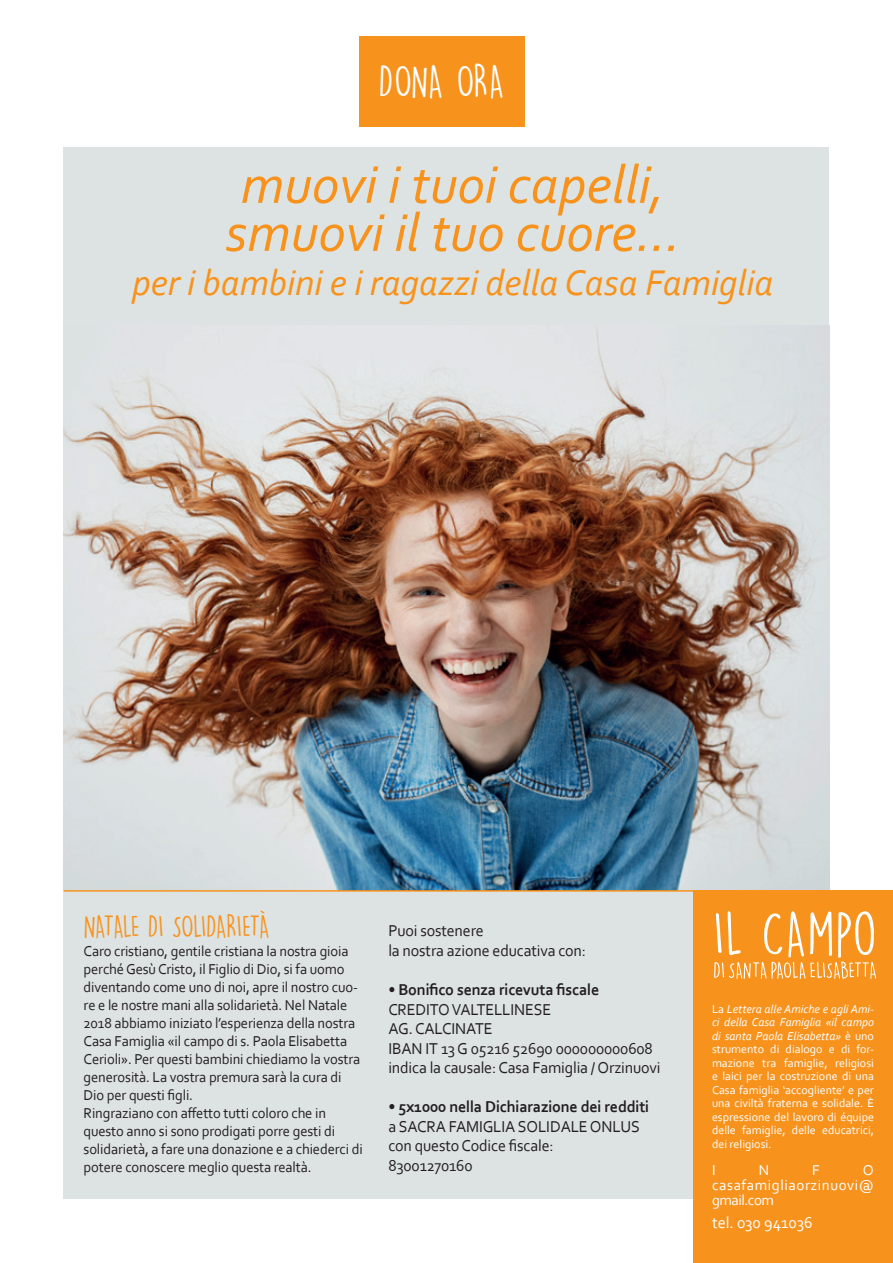
<style>
.page{position:relative;width:893px;height:1263px;background:#fff}
.page>*{position:absolute;margin:0;border:0;box-sizing:border-box;transform-origin:0 0}
.t1{font:italic 55.5px/48px "Corbel";color:#f7931d}
.t2{font:40.95px "DK Lemon Yellow Sun";letter-spacing:-.02em;color:#fff}
.t3{font:italic 37.35px "Corbel";color:#f7931d}
.t4{font:28.5px "DK Lemon Yellow Sun";letter-spacing:-.035em;color:#f7931d}
.t5{font:16.5px/19.5px "Corbel";letter-spacing:-.01em;color:#231f20}
.t6{font:700 16.5px "Corbel";letter-spacing:-.01em;color:#231f20}
.t7{font:16.5px "Corbel";color:#fff}
.t8{font:15px/18px "Corbel";letter-spacing:-.01em;color:#231f20}
.t9{font:15px/15px "Corbel";letter-spacing:.04em;color:#fff;text-align:justify}
.t10{font:12px/13.5px "Corbel";color:#fff;text-align:justify}
.s1{font-style:italic}
</style>
<div class="page">
<div style="left:64px;top:148px;width:765px;height:1051px;background:#dde3e3"></div>
<img style="left:64px;top:333px;width:765px;height:557px">
<div style="left:359px;top:36px;width:165px;height:90px;background:#f7931d"></div>
<div style="left:693px;top:891px;width:200px;height:372px;background:#f7931d"></div>
<svg style="left:714px;top:911px;width:162px;height:68px"></svg>
<hr style="left:64px;top:890px;width:765px;height:2px;background:#f7931d">
<h2 class="t2" style="left:378px;top:57px;width:128px">DONA ORA</h2>
<h1 class="t1" style="left:225px;top:159px;width:457px">muovi i tuoi capelli, smuovi il tuo cuore...</h1>
<h3 class="t3" style="left:132px;top:259px;width:643px">per i bambini e i ragazzi della Casa Famiglia</h3>
<h3 class="t4" style="left:84px;top:909px;width:188px">NATALE DI SOLIDARIETÀ</h3>
<p class="t8" style="left:84px;top:942px;width:281px">Caro cristiano, gentile cristiana la nostra gioia perché Gesù Cristo, il Figlio di Dio, si fa uomo diventando come uno di noi, apre il nostro cuo&shy;re e le nostre mani alla solidarietà. Nel Natale 2018 abbiamo iniziato l’esperienza della nostra Casa Famiglia «il campo di s. Paola Elisabetta Cerioli». Per questi bambini chiediamo la vostra generosità. La vostra premura sarà la cura di Dio per questi figli.<br>Ringraziano con affetto tutti coloro che in questo anno si sono prodigati porre gesti di solidarietà, a fare una donazione e a chiederci di potere conoscere meglio questa realtà.</p>
<p class="t5" style="left:388px;top:921px;width:199px">Puoi sostenere<br>la nostra azione educativa con:</p>
<p class="t6" style="left:388px;top:979px;width:212px">• Bonifico senza ricevuta fiscale</p>
<p class="t5" style="left:388px;top:999px;width:274px">CREDITO VALTELLINESE<br>AG. CALCINATE<br>IBAN IT 13 G 05216 52690 000000000608 indica la causale: Casa Famiglia / Orzinuovi</p>
<p class="t6" style="left:388px;top:1096px;width:262px">• 5x1000 nella Dichiarazione dei redditi</p>
<p class="t5" style="left:388px;top:1116px;width:253px">a SACRA FAMIGLIA SOLIDALE ONLUS con questo Codice fiscale:<br>83001270160</p>
<p class="t10" style="left:712px;top:1001px;width:163px">La <span class="s1">Lettera alle Amiche e agli Ami&shy;ci della Casa Famiglia «il campo di santa Paola Elisabetta»</span> è uno strumento di dialogo e di for&shy;mazione tra famiglie, religiosi e laici per la costruzione di una Casa famiglia ‘accogliente’ e per una civiltà fraterna e solidale. È espressione del lavoro di équipe delle famiglie, delle educatrici, dei religiosi.</p>
<p class="t9" style="left:712px;top:1162px;width:5px">I</p>
<p class="t9" style="left:759px;top:1162px;width:12px">N</p>
<p class="t9" style="left:812px;top:1162px;width:9px">F</p>
<p class="t9" style="left:712px;top:1162px;width:164px;text-indent:151px">O casafamigliaorzinuovi@ gmail.com</p>
<p class="t7" style="left:712px;top:1212px;width:102px">tel. 030 941036</p>
</div>
